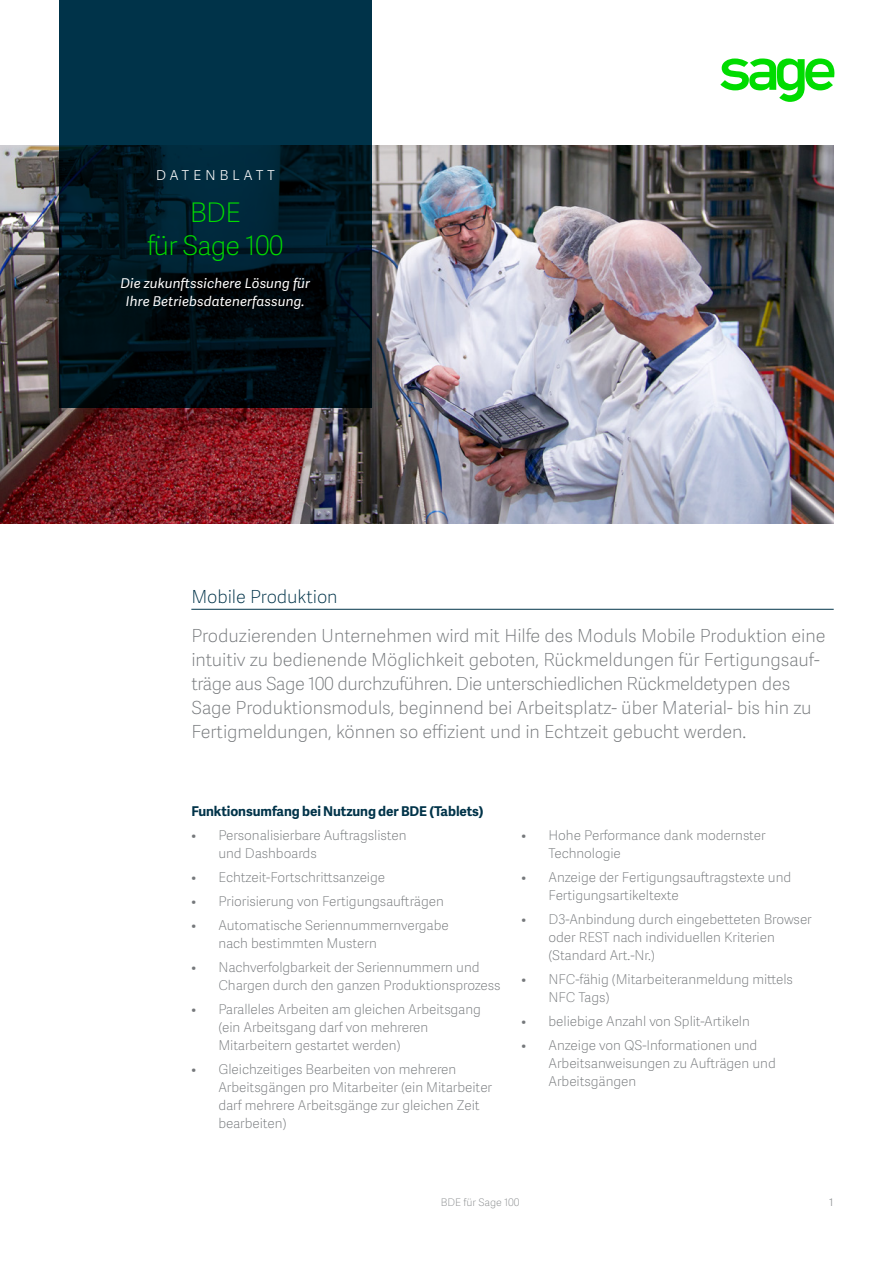
<style>
.page{position:relative;width:893px;height:1263px;background:#fff}
.page>*{position:absolute;margin:0;border:0;box-sizing:border-box;transform-origin:0 0}
.t1{font:27px/33px "Adelle Sans SAGE Th";letter-spacing:-.03em;color:#00dc00;text-align:center}
.t2{font:18px/24px "Adelle Sans SAGE Th";letter-spacing:-.005em;color:#75787b}
.t3{font:18px "Adelle Sans SAGE Th";letter-spacing:-.005em;color:#003349}
.t4{font:18px "Adelle Sans SAGE Th";letter-spacing:.2em;color:#fff}
.t5{font:13.5px/18px "Adelle Sans SAGE Th";letter-spacing:-.005em;color:#75787b}
.t6{font:italic 13.5px/18px "Adelle Sans SAGE";letter-spacing:.01em;color:#fff;text-align:center}
.t7{font:700 13.5px "Adelle Sans SAGE";letter-spacing:-.005em;color:#003349}
.t8{font:10.5px "Adelle Sans SAGE Th";letter-spacing:-.005em;color:#888b8d}
.t9{font:10.5px "Adelle Sans SAGE Lt";color:#888b8d}
</style>
<div class="page">
<svg style="left:720px;top:58px;width:115px;height:44px"></svg>
<img style="left:0;top:146px;width:833px;height:378px">
<hr style="left:191px;top:609px;width:642px;height:1px;background:#003349">
<svg style="left:59px;top:0;width:312px;height:407px;background:#001f2c"></svg>
<h2 class="t4" style="left:156px;top:161px;width:121px">datenblatt</h2>
<h1 class="t1" style="left:147px;top:195px;width:138px">BDE<br>für Sage 100</h1>
<p class="t6" style="left:120px;top:274px;width:191px">Die zukunftssichere Lösung für<br>Ihre Betriebsdatenerfassung.</p>
<h2 class="t3" style="left:191px;top:584px;width:148px">Mobile Produktion</h2>
<p class="t2" style="left:191px;top:623px;width:635px">Produzierenden Unternehmen wird mit Hilfe des Moduls Mobile Produktion eine intuitiv zu bedienende Möglichkeit geboten, Rückmeldungen für Fertigungsauf&shy;träge aus Sage 100 durchzuführen. Die unterschiedlichen Rückmeldetypen des Sage Produktionsmoduls, beginnend bei Arbeitsplatz- über Material- bis hin zu Fertigmeldungen, können so effizient und in Echtzeit gebucht werden.</p>
<p class="t7" style="left:191px;top:801px;width:294px">Funktionsumfang bei Nutzung der BDE (Tablets)</p>
<p class="t5" style="left:218px;top:825px;width:190px;text-indent:-27px">• Personalisierbare Auftragslisten und Dashboards</p>
<p class="t5" style="left:191px;top:867px;width:195px">• Echtzeit-Fortschrittsanzeige</p>
<p class="t5" style="left:191px;top:891px;width:254px">• Priorisierung von Fertigungsaufträgen</p>
<p class="t5" style="left:218px;top:915px;width:232px;text-indent:-27px">• Automatische Seriennummernvergabe nach bestimmten Mustern</p>
<p class="t5" style="left:218px;top:957px;width:284px;text-indent:-27px">• Nachverfolgbarkeit der Seriennummern und<br>Chargen durch den ganzen Produktionsprozess</p>
<p class="t5" style="left:218px;top:999px;width:264px;text-indent:-27px">• Paralleles Arbeiten am gleichen Arbeitsgang (ein Arbeitsgang darf von mehreren<br>Mitarbeitern gestartet werden)</p>
<p class="t5" style="left:218px;top:1059px;width:275px;text-indent:-27px">• Gleichzeitiges Bearbeiten von mehreren Arbeitsgängen pro Mitarbeiter (ein Mitarbeiter darf mehrere Arbeitsgänge zur gleichen Zeit bearbeiten)</p>
<p class="t5" style="left:548px;top:825px;width:219px;text-indent:-27px">• Hohe Performance dank modernster<br>Technologie</p>
<p class="t5" style="left:548px;top:867px;width:244px;text-indent:-27px">• Anzeige der Fertigungsauftragstexte und<br>Fertigungsartikeltexte</p>
<p class="t5" style="left:548px;top:909px;width:265px;text-indent:-27px">• D3-Anbindung durch eingebetteten Browser oder REST nach individuellen Kriterien (Standard Art.-Nr.)</p>
<p class="t5" style="left:548px;top:969px;width:246px;text-indent:-27px">• NFC-fähig (Mitarbeiteranmeldung mittels<br>NFC Tags)</p>
<p class="t5" style="left:521px;top:1011px;width:230px">• beliebige Anzahl von Split-Artikeln</p>
<p class="t5" style="left:548px;top:1035px;width:229px;text-indent:-27px">• Anzeige von QS-Informationen und<br>Arbeitsanweisungen zu Aufträgen und<br>Arbeitsgängen</p>
<p class="t8" style="left:441px;top:1195px;width:80px">BDE für Sage 100</p>
<p class="t9" style="left:829px;top:1195px;width:6px">1</p>
</div>
